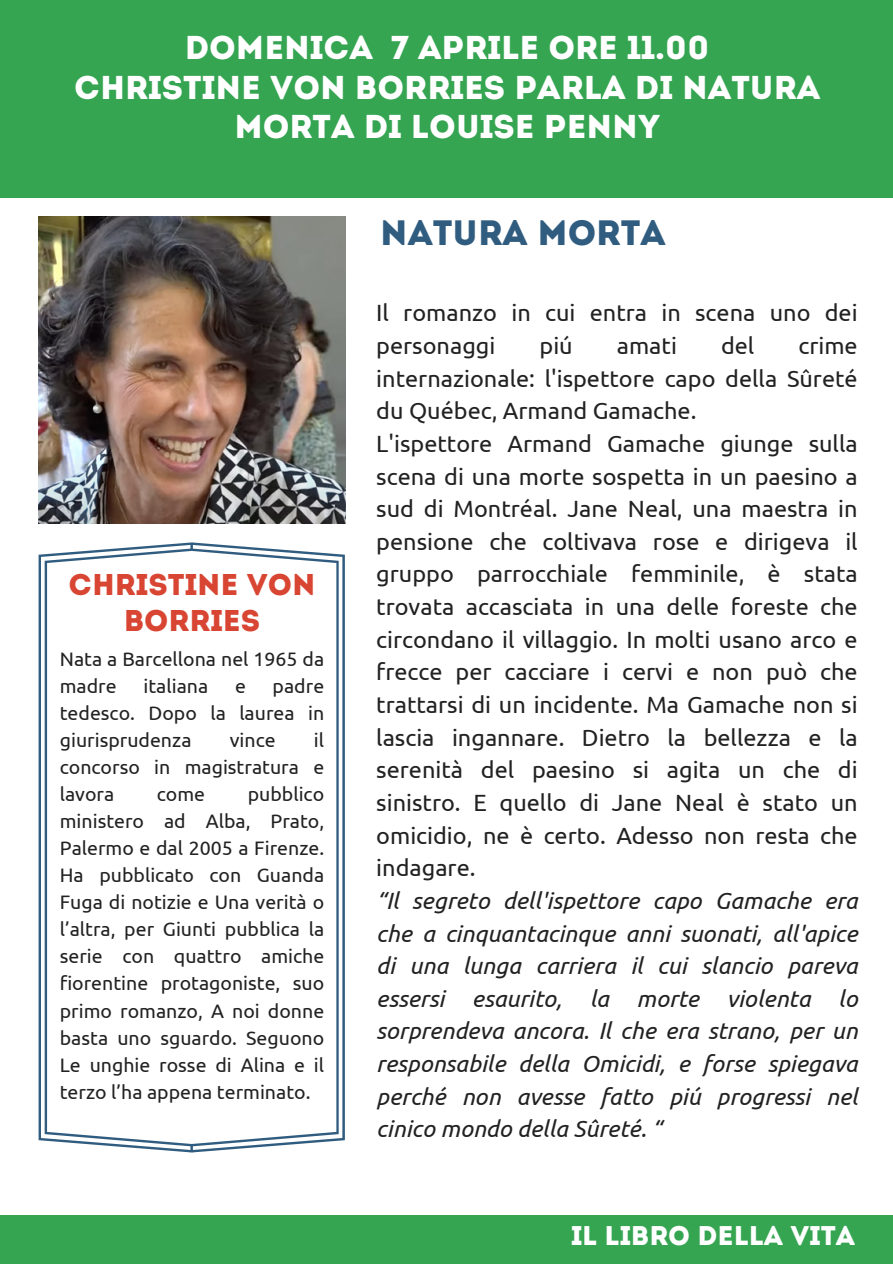
<style>
.page{position:relative;width:893px;height:1264px;background:#fff}
.page>*{position:absolute;margin:0;border:0;box-sizing:border-box;transform-origin:0 0}
.t1{font:35.25px "Intro";color:#305c80}
.t2{font:33px/39.3px "Intro";color:#fff;text-align:center}
.t3{font:30px/36px "Intro";color:#d84532;text-align:center}
.t4{font:27px "Intro";color:#fff}
.t5{font:23.4px/32.7px "Ubuntu";color:#222}
.t6{font:19.5px/27px "Ubuntu";color:#222;text-align:justify}
.s1{font-style:italic}
</style>
<div class="page">
<div style="left:0;top:0;width:892px;height:197px;background:#35a552"></div>
<svg style="left:39px;top:542px;width:306px;height:610px"></svg>
<div style="left:0;top:1214px;width:892px;height:49px;background:#35a552"></div>
<img style="left:39px;top:216px;width:307px;height:307px">
<h2 class="t2" style="left:74px;top:31px;width:747px">DOMENICA 7 APRILE ORE 11.00<br>CHRISTINE VON BORRIES PARLA DI NATURA<br>MORTA DI LOUISE PENNY</h2>
<h1 class="t3" style="left:68px;top:569px;width:248px">CHRISTINE VON<br>BORRIES</h1>
<h4 class="t6" style="left:60px;top:645px;width:266px">Nata a Barcellona nel 1965 da madre</h4>
<h4 class="t6" style="left:60px;top:672px;width:266px;text-indent:213px">padre tedesco. Dopo la laurea in giurisprudenza</h4>
<h4 class="t6" style="left:143px;top:672px;width:66px">italiana</h4>
<h4 class="t6" style="left:235px;top:672px;width:12px">e</h4>
<h4 class="t6" style="left:60px;top:726px;width:266px;text-indent:254px">il concorso in magistratura e lavora</h4>
<h4 class="t6" style="left:230px;top:726px;width:47px">vince</h4>
<h4 class="t6" style="left:60px;top:780px;width:266px;text-indent:188px">pubblico ministero ad Alba, Prato, Palermo e dal 2005 a Firenze.<br>Ha pubblicato con Guanda Fuga di notizie e Una verità o l’altra, per Giunti pubblica la serie con quattro amiche fiorentine protagoniste, suo primo romanzo, A noi donne basta uno sguardo. Seguono Le unghie rosse di Alina e il terzo l’ha appena terminato.</h4>
<h4 class="t6" style="left:157px;top:780px;width:50px">come</h4>
<p class="t1" style="left:380px;top:218px;width:287px">NATURA MORTA</p>
<p class="t5" style="left:376px;top:296px;width:483px">Il romanzo in cui entra in scena uno dei personaggi</p>
<p class="t5" style="left:539px;top:329px;width:35px">piú</p>
<p class="t5" style="left:616px;top:329px;width:62px">amati</p>
<p class="t5" style="left:721px;top:329px;width:35px">del</p>
<p class="t5" style="left:376px;top:329px;width:483px;text-indent:422px">crime internazionale: l'ispettore capo della Sûreté du Québec, Armand Gamache.<br>L'ispettore Armand Gamache giunge sulla scena di una morte sospetta in un paesino a sud di Montréal. Jane Neal, una maestra in pensione che coltivava rose e dirigeva il gruppo parrocchiale femminile, è stata trovata accasciata in una delle foreste che circondano il villaggio. In molti usano arco e frecce per cacciare i cervi e non può che trattarsi di un incidente. Ma Gamache non si lascia ingannare. Dietro la bellezza e la serenità del paesino si agita un che di sinistro. E quello di Jane Neal è stato un omicidio, ne è certo. Adesso non resta che indagare.<br><span class="s1">“Il segreto dell'ispettore capo Gamache era che a cinquantacinque anni suonati, all'apice di una lunga carriera il cui slancio pareva essersi esaurito, la morte violenta lo sorprendeva ancora. Il che era strano, per un responsabile della Omicidi, e forse spiegava perché non avesse fatto piú progressi nel cinico mondo della Sûreté. “</span></p>
<h3 class="t4" style="left:571px;top:1224px;width:285px">il LIBRO DELLA vita</h3>
</div>
